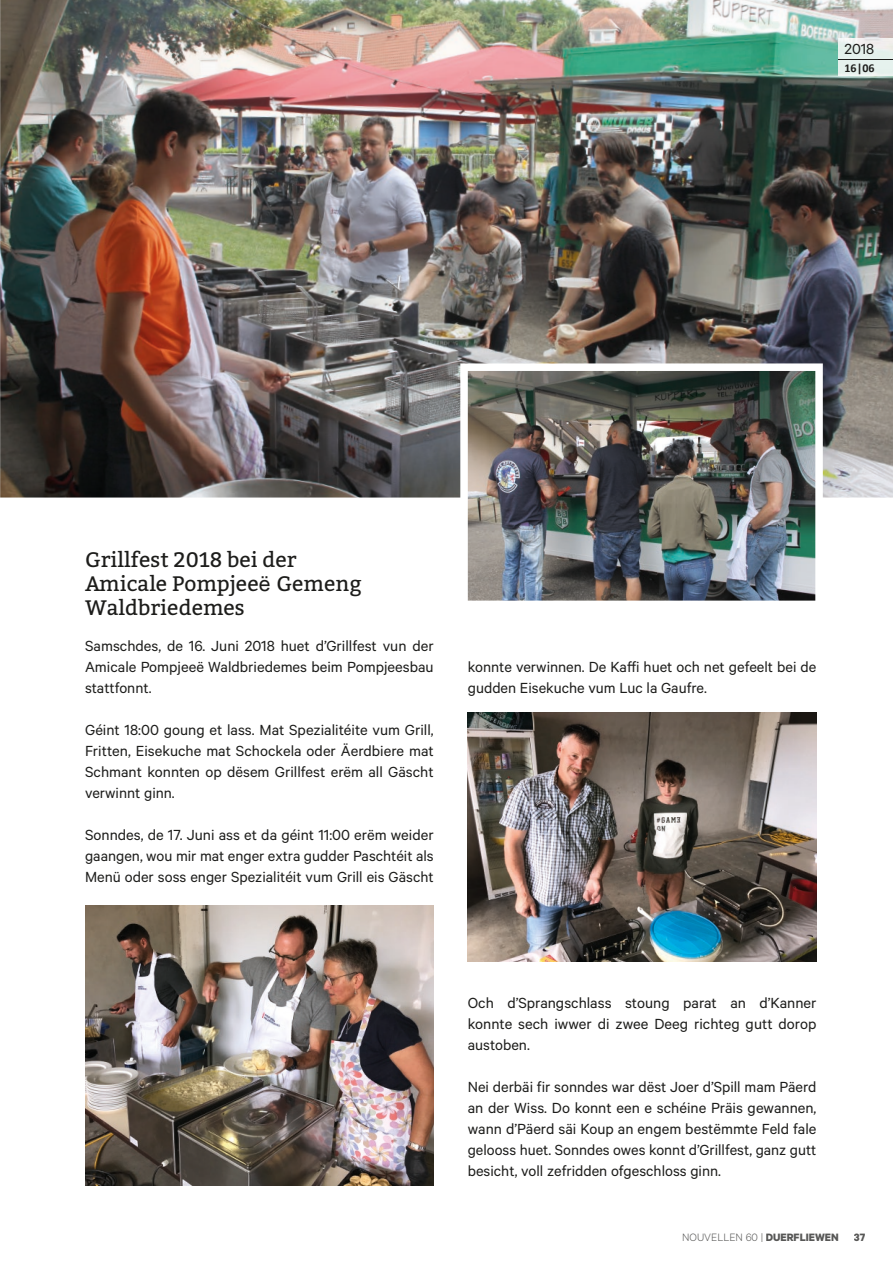
<style>
.page{position:relative;width:893px;height:1263px;background:#fff}
.page>*{position:absolute;margin:0;border:0;box-sizing:border-box;transform-origin:0 0}
.t1{font:21px/24px "Bitter";color:#1d1d1b}
.t2{font:16.5px/21px "Calibre";color:#1d1d1b;text-align:justify}
.t3{font:300 12px "Calibre";color:#575756}
.t4{font:700 12px "Calibri";color:#1d1d1b}
.t5{font:700 12px "Calibre";color:#575756}
.s1{font-family:"Arial Unicode MS"}
.s2{font-weight:700}
</style>
<div class="page">
<img style="left:0;top:0;width:893px;height:497px">
<img style="left:460px;top:363px;width:363px;height:238px">
<img style="left:468px;top:712px;width:348px;height:249px">
<img style="left:85px;top:905px;width:349px;height:280px">
<img style="left:838px;top:38px;width:55px;height:37px">
<hr style="left:838px;top:59px;width:55px;height:1px;background:#1d1d1b">
<p class="t2" style="left:844px;top:38px;width:31px">2018</p>
<p class="t4" style="left:844px;top:60px;width:32px">16|06</p>
<p class="t1" style="left:85px;top:547px;width:278px">Grillfest 2018 bei der<br>Amicale Pompjee<span class="s1">ë</span> Gemeng<br>Waldbriedemes</p>
<p class="t2" style="left:85px;top:635px;width:350px">Samschdes, de 16. Juni 2018 huet d’Grillfest vun der Amicale Pompjeeë Waldbriedemes beim Pompjeesbau stattfonnt.</p>
<p class="t2" style="left:85px;top:719px;width:350px">Géint 18:00 goung et lass. Mat Spezialitéite vum Grill, Fritten, Eisekuche mat Schockela oder Äerdbiere mat Schmant konnten op dësem Grillfest erëm all Gäscht verwinnt ginn.</p>
<p class="t2" style="left:85px;top:824px;width:350px">Sonndes, de 17. Juni ass et da géint 11:00 erëm weider gaangen, wou mir mat enger extra gudder Paschtéit als Menü oder soss enger Spezialitéit vum Grill eis Gäscht</p>
<p class="t2" style="left:468px;top:656px;width:350px">konnte verwinnen. De Kaffi huet och net gefeelt bei de gudden Eisekuche vum Luc la Gaufre.</p>
<p class="t2" style="left:468px;top:992px;width:350px">Och d’Sprangschlass stoung parat an d’Kanner konnte sech iwwer di zwee Deeg richteg gutt dorop austoben.</p>
<p class="t2" style="left:468px;top:1076px;width:350px">Nei derbäi fir sonndes war dëst Joer d’Spill mam Päerd an der Wiss. Do konnt een e schéine Präis gewannen, wann d’Päerd säi Koup an engem bestëmmte Feld fale gelooss huet. Sonndes owes konnt d’Grillfest, ganz gutt besicht, voll zefridden ofgeschloss ginn.</p>
<p class="t3" style="left:682px;top:1230px;width:158px">NOUVELLEN 60 | <span class="s2">DUERFLIEWEN</span></p>
<p class="t5" style="left:854px;top:1230px;width:13px">37</p>
</div>
